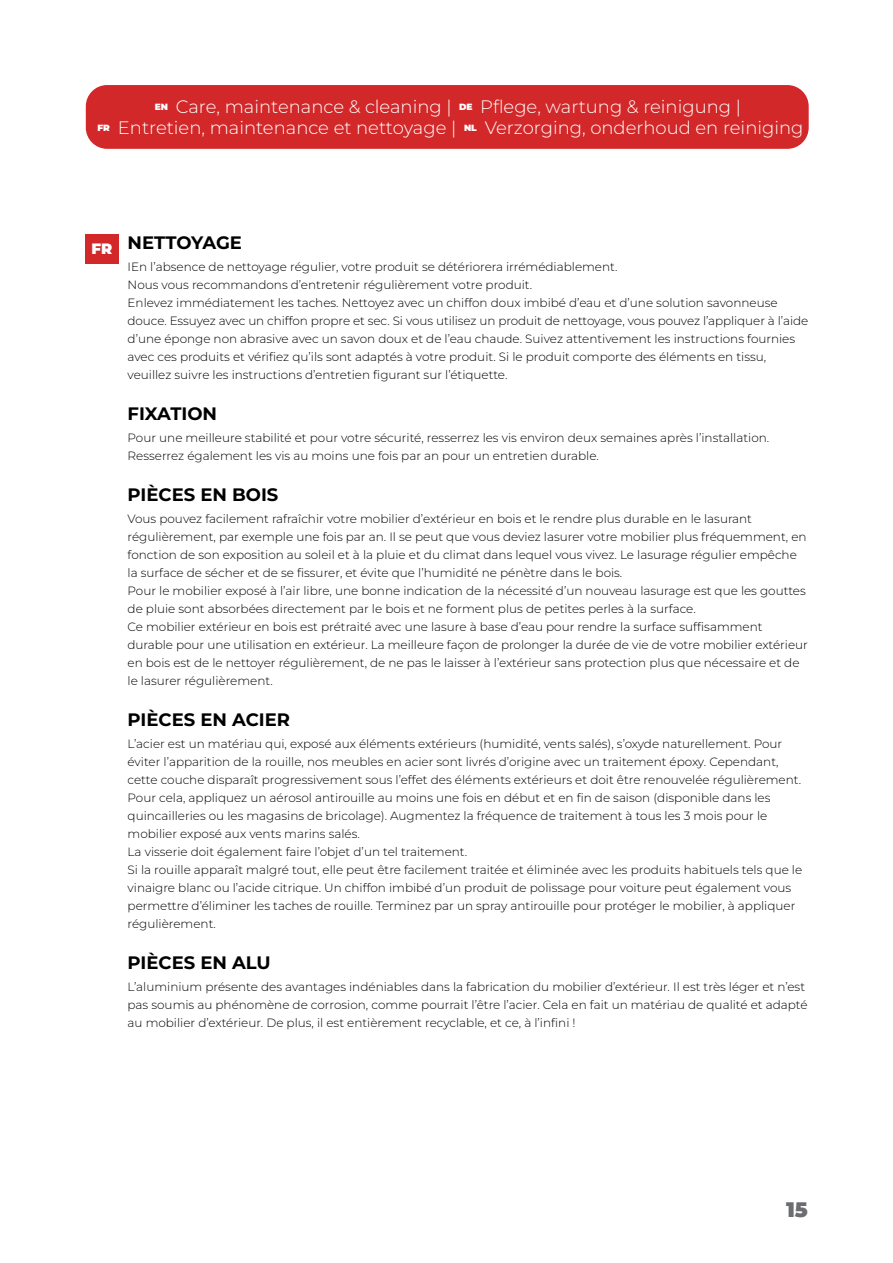
<style>
.page{position:relative;width:893px;height:1263px;background:#fff}
.page>*{position:absolute;margin:0;border:0;box-sizing:border-box;transform-origin:0 0}
.t1{font:900 21px "Montserrat";color:#6c6d70}
.t2{font:300 18px/21px "Montserrat";color:#fff;text-align:center}
.t3{font:700 18px "Montserrat";color:#000}
.t4{font:900 15px "Montserrat";color:#fff}
.t5{font:300 12px/18px "Montserrat";color:#000}
.s1{font-weight:900;font-size:9px}
</style>
<div class="page">
<div style="left:85px;top:234px;width:34px;height:30px;background:#d32829"></div>
<div style="left:86px;top:85px;width:723px;height:64px;background:#d32829;border-radius:21px"></div>
<h2 class="t2" style="left:97px;top:95px;width:708px"><span class="s1">EN</span> Care, maintenance &amp; cleaning | <span class="s1">DE</span> Pflege, wartung &amp; reinigung |<br><span class="s1">FR</span> Entretien, maintenance et nettoyage | <span class="s1">NL</span> Verzorging, onderhoud en reiniging</h2>
<p class="t4" style="left:91px;top:237px;width:22px">FR</p>
<h2 class="t3" style="left:128px;top:230px;width:116px">NETTOYAGE</h2>
<p class="t5" style="left:128px;top:257px;width:682px">IEn l’absence de nettoyage régulier, votre produit se détériorera irrémédiablement.<br>Nous vous recommandons d’entretenir régulièrement votre produit.<br>Enlevez immédiatement les taches. Nettoyez avec un chiffon doux imbibé d’eau et d’une solution savonneuse douce. Essuyez avec un chiffon propre et sec. Si vous utilisez un produit de nettoyage, vous pouvez l’appliquer à l’aide d’une éponge non abrasive avec un savon doux et de l’eau chaude. Suivez attentivement les instructions fournies avec ces produits et vérifiez qu’ils sont adaptés à votre produit. Si le produit comporte des éléments en tissu, veuillez suivre les instructions d’entretien figurant sur l’étiquette.</p>
<h2 class="t3" style="left:128px;top:401px;width:91px">FIXATION</h2>
<p class="t5" style="left:128px;top:428px;width:643px">Pour une meilleure stabilité et pour votre sécurité, resserrez les vis environ deux semaines après l’installation.<br>Resserrez également les vis au moins une fois par an pour un entretien durable.</p>
<h2 class="t3" style="left:128px;top:482px;width:152px">PIÈCES EN BOIS</h2>
<p class="t5" style="left:128px;top:509px;width:682px">Vous pouvez facilement rafraîchir votre mobilier d’extérieur en bois et le rendre plus durable en le lasurant régulièrement, par exemple une fois par an. Il se peut que vous deviez lasurer votre mobilier plus fréquemment, en fonction de son exposition au soleil et à la pluie et du climat dans lequel vous vivez. Le lasurage régulier empêche la surface de sécher et de se fissurer, et évite que l’humidité ne pénètre dans le bois.<br>Pour le mobilier exposé à l’air libre, une bonne indication de la nécessité d’un nouveau lasurage est que les gouttes de pluie sont absorbées directement par le bois et ne forment plus de petites perles à la surface.<br>Ce mobilier extérieur en bois est prétraité avec une lasure à base d’eau pour rendre la surface suffisamment durable pour une utilisation en extérieur. La meilleure façon de prolonger la durée de vie de votre mobilier extérieur en bois est de le nettoyer régulièrement, de ne pas le laisser à l’extérieur sans protection plus que nécessaire et de le lasurer régulièrement.</p>
<h2 class="t3" style="left:128px;top:707px;width:164px">PIÈCES EN ACIER</h2>
<p class="t5" style="left:128px;top:734px;width:676px">L’acier est un matériau qui, exposé aux éléments extérieurs (humidité, vents salés), s’oxyde naturellement. Pour éviter l’apparition de la rouille, nos meubles en acier sont livrés d’origine avec un traitement époxy. Cependant, cette couche disparaît progressivement sous l’effet des éléments extérieurs et doit être renouvelée régulièrement.<br>Pour cela, appliquez un aérosol antirouille au moins une fois en début et en fin de saison (disponible dans les quincailleries ou les magasins de bricolage). Augmentez la fréquence de traitement à tous les 3 mois pour le mobilier exposé aux vents marins salés.<br>La visserie doit également faire l’objet d’un tel traitement.<br>Si la rouille apparaît malgré tout, elle peut être facilement traitée et éliminée avec les produits habituels tels que le vinaigre blanc ou l’acide citrique. Un chiffon imbibé d’un produit de polissage pour voiture peut également vous permettre d’éliminer les taches de rouille. Terminez par un spray antirouille pour protéger le mobilier, à appliquer régulièrement.</p>
<h2 class="t3" style="left:128px;top:950px;width:145px">PIÈCES EN ALU</h2>
<p class="t5" style="left:128px;top:977px;width:682px">L’aluminium présente des avantages indéniables dans la fabrication du mobilier d’extérieur. Il est très léger et n’est pas soumis au phénomène de corrosion, comme pourrait l’être l’acier. Cela en fait un matériau de qualité et adapté au mobilier d’extérieur. De plus, il est entièrement recyclable, et ce, à l’infini !</p>
<h1 class="t1" style="left:786px;top:1194px;width:23px">15</h1>
</div>
